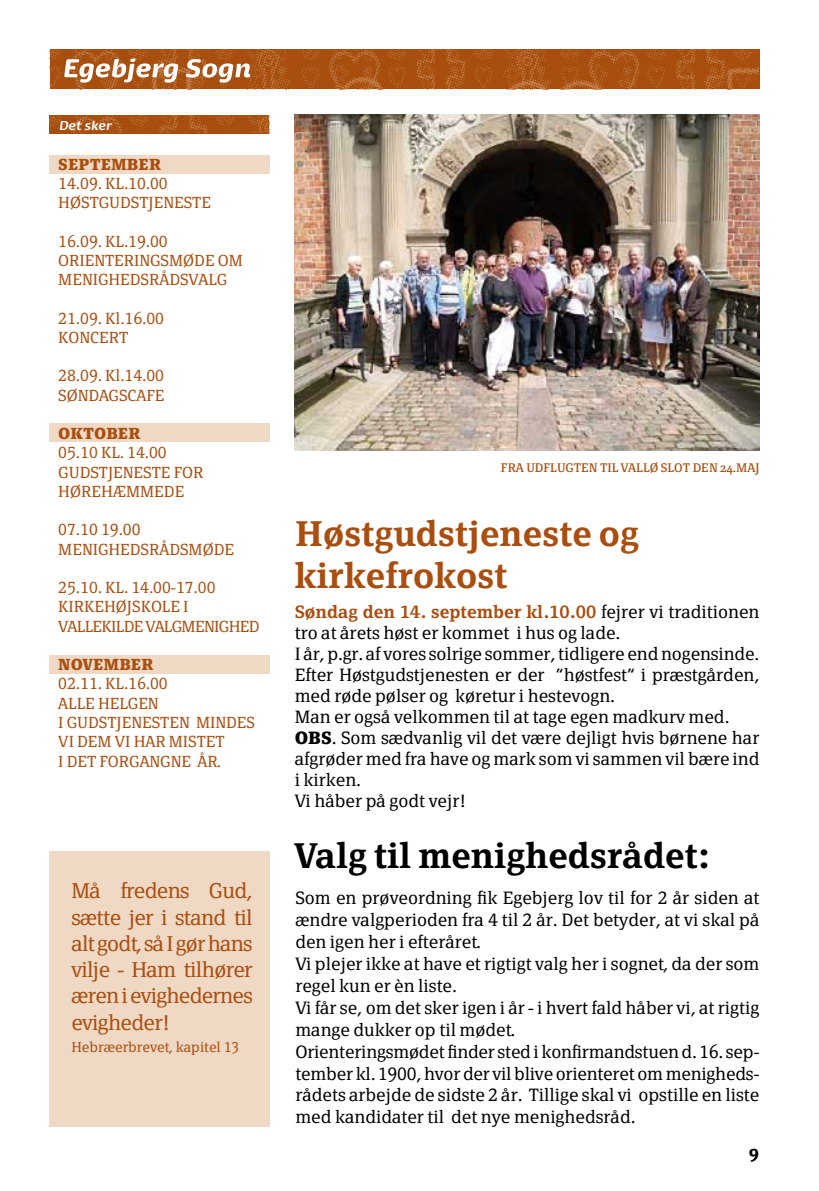
<style>
.page{position:relative;width:819px;height:1191px;background:#fff}
.page>*{position:absolute;margin:0;border:0;box-sizing:border-box;transform-origin:0 0}
.t1{font:600 35px/42px "Page Serif TF";color:#aa4e0f}
.t2{font:600 35px "Page Serif";color:#000}
.t3{font:300 21px/26.2px "Page Serif TF";letter-spacing:-.03em;color:#aa4e0f;text-align:justify}
.t4{font:300 17.5px/21.9px "Page Serif TF";color:#000}
.t5{font:700 17.5px "Page Serif";color:#000}
.t6{font:300 15.75px/19.2px "Page Serif TF";color:#aa4e0f}
.t7{font:300 15.75px/19.2px "Page Serif TF";letter-spacing:-.04em;color:#aa4e0f}
.t8{font:700 15.75px "Page Serif TF";color:#aa4e0f}
.t9{font:300 14px "Page Serif TF";color:#aa4e0f}
.t10{font:12.25px "Page Serif";color:#aa4e0f}
.t11{font:italic 700 12.25px "Dancer TF";color:#fff}
.s1{font-weight:600;color:#aa4e0f}
.s2{font-weight:700}
</style>
<div class="page">
<img style="left:50px;top:50px;width:708px;height:39px">
<svg style="left:64px;top:58px;width:114px;height:25px"></svg>
<svg style="left:186px;top:59px;width:64px;height:24px"></svg>
<img style="left:50px;top:115px;width:219px;height:18px">
<div style="left:50px;top:850px;width:220px;height:276px;background:#efd8c4"></div>
<div style="left:50px;top:655px;width:220px;height:18px;background:#efd8c4"></div>
<div style="left:50px;top:423px;width:220px;height:19px;background:#efd8c4"></div>
<div style="left:50px;top:155px;width:220px;height:19px;background:#efd8c4"></div>
<img style="left:294px;top:115px;width:465px;height:336px">
<p class="t11" style="left:59px;top:118px;width:54px">Det sker</p>
<p class="t8" style="left:58px;top:155px;width:104px">SEPTEMBER</p>
<p class="t6" style="left:58px;top:174px;width:154px">14.09. KL.10.00<br>HØSTGUDSTJENESTE</p>
<p class="t6" style="left:58px;top:231px;width:186px">16.09. KL.19.00<br>ORIENTERINGSMØDE OM<br>MENIGHEDSRÅDSVALG</p>
<p class="t6" style="left:58px;top:308px;width:107px">21.09. Kl.16.00<br>KONCERT</p>
<p class="t6" style="left:58px;top:366px;width:108px">28.09. Kl.14.00<br>SØNDAGSCAFE</p>
<p class="t8" style="left:58px;top:424px;width:84px">OKTOBER</p>
<p class="t6" style="left:58px;top:443px;width:146px">05.10 KL. 14.00<br>GUDSTJENESTE FOR<br>HØREHÆMMEDE</p>
<p class="t6" style="left:58px;top:520px;width:177px">07.10 19.00<br>MENIGHEDSRÅDSMØDE</p>
<p class="t7" style="left:58px;top:578px;width:203px">25.10. KL. 14.00-17.00<br>KIRKEHØJSKOLE I<br>VALLEKILDE VALGMENIGHED</p>
<p class="t8" style="left:58px;top:655px;width:97px">NOVEMBER</p>
<p class="t6" style="left:58px;top:674px;width:198px">02.11. KL.16.00<br>ALLE HELGEN<br>I GUDSTJENESTEN MINDES<br>VI DEM VI HAR MISTET<br>I DET FORGANGNE ÅR.</p>
<p class="t3" style="left:71px;top:877px;width:183px">Må fredens Gud, sætte jer i stand til alt godt, så I gør hans vilje - Ham tilhører æren i evighedernes evigheder!</p>
<p class="t9" style="left:71px;top:1038px;width:169px">Hebræerbrevet, kapitel 13</p>
<p class="t10" style="left:501px;top:460px;width:244px">FRA UDFLUGTEN TIL VALLØ SLOT DEN 24.MAJ</p>
<h1 class="t1" style="left:295px;top:512px;width:345px">Høstgudstjeneste og kirkefrokost</h1>
<p class="t4" style="left:295px;top:601px;width:466px;line-height:21px"><span class="s1">Søndag den 14. september kl.10.00</span> fejrer vi traditionen tro at årets høst er kommet i hus og lade.<br>I år, p.gr. af vores solrige sommer, tidligere end nogensinde.<br>Efter Høstgudstjenesten er der ”høstfest” i præstgården, med røde pølser og køretur i hestevogn.<br>Man er også velkommen til at tage egen madkurv med.<br><span class="s2">OBS</span>. Som sædvanlig vil det være dejligt hvis børnene har afgrøder med fra have og mark som vi sammen vil bære ind i kirken.<br>Vi håber på godt vejr!</p>
<h1 class="t2" style="left:294px;top:835px;width:417px">Valg til menighedsrådet:</h1>
<p class="t4" style="left:295px;top:887px;width:465px">Som en prøveordning fik Egebjerg lov til for 2 år siden at ændre valgperioden fra 4 til 2 år. Det betyder, at vi skal på den igen her i efteråret.<br>Vi plejer ikke at have et rigtigt valg her i sognet, da der som regel kun er èn liste.<br>Vi får se, om det sker igen i år - i hvert fald håber vi, at rigtig mange dukker op til mødet.<br>Orienteringsmødet finder sted i konfirmandstuen d. 16. sep&shy;tember kl. 1900, hvor der vil blive orienteret om menigheds&shy;rådets arbejde de sidste 2 år. Tillige skal vi opstille en liste med kandidater til det nye menighedsråd.</p>
<p class="t5" style="left:748px;top:1141px;width:12px">9</p>
</div>
